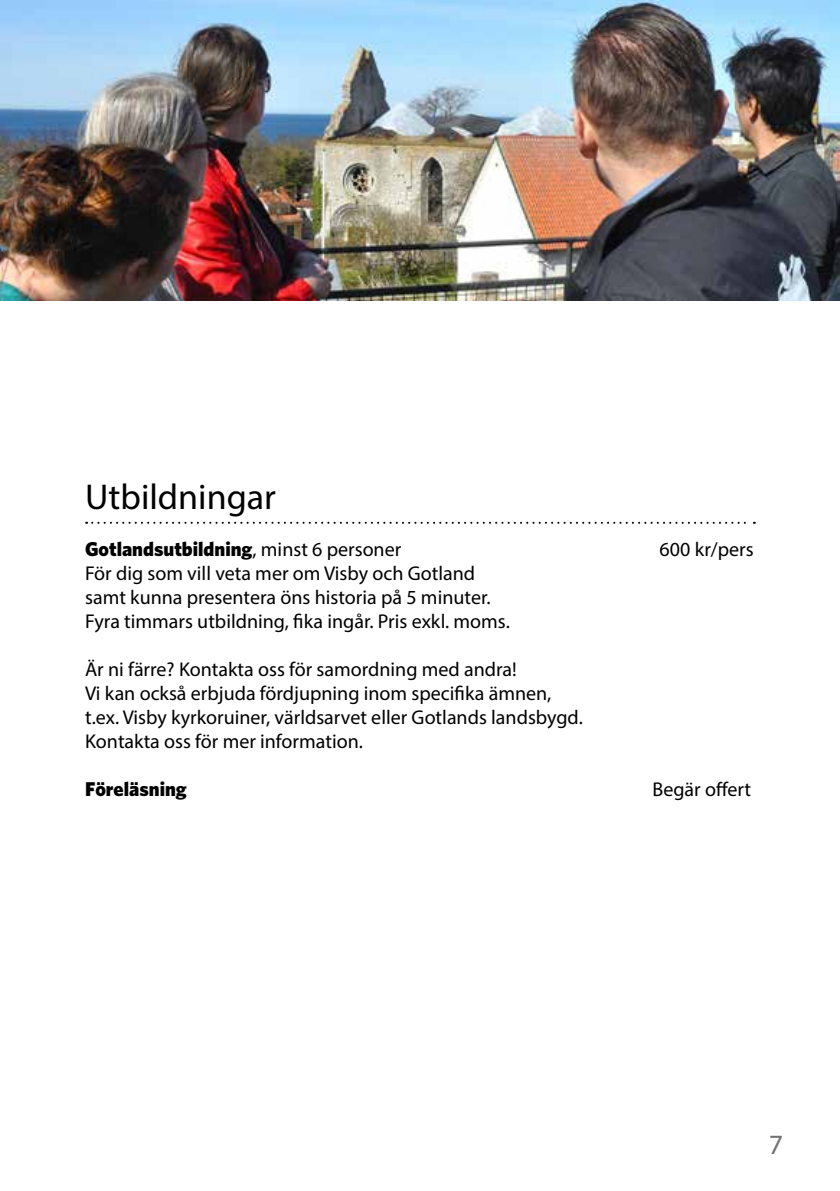
<style>
.page{position:relative;width:840px;height:1191px;background:#fff}
.page>*{position:absolute;margin:0;border:0;box-sizing:border-box;transform-origin:0 0}
.t1{font:36px "Myriad Pro";color:#000}
.t2{font:28px "Myriad Pro";color:#707172}
.t3{font:20px/24px "Myriad Pro";color:#000}
.t4{font:900 20px "Whitney";color:#000}
.s1{font-family:"Myriad Pro";font-weight:400}
</style>
<div class="page">
<svg style="left:86px;top:522px;width:668px;height:2px"></svg>
<img style="left:0;top:0;width:839px;height:300px">
<h1 class="t1" style="left:85px;top:475px;width:192px">Utbildningar</h1>
<p class="t4" style="left:85px;top:536px;width:317px">Gotlandsutbildning<span class="s1">, minst 6 personer</span></p>
<p class="t3" style="left:659px;top:537px;width:95px">600 kr/pers</p>
<p class="t3" style="left:85px;top:561px;width:426px">För dig som vill veta mer om Visby och Gotland samt kunna presentera öns historia på 5 minuter.<br>Fyra timmars utbildning, fika ingår. Pris exkl. moms.</p>
<p class="t3" style="left:85px;top:657px;width:499px">Är ni färre? Kontakta oss för samordning med andra!<br>Vi kan också erbjuda fördjupning inom specifika ämnen, t.ex. Visby kyrkoruiner, världsarvet eller Gotlands landsbygd.<br>Kontakta oss för mer information.</p>
<p class="t4" style="left:85px;top:776px;width:103px">Föreläsning</p>
<p class="t3" style="left:652px;top:777px;width:100px">Begär offert</p>
<h2 class="t2" style="left:768px;top:1127px;width:16px">7</h2>
</div>
